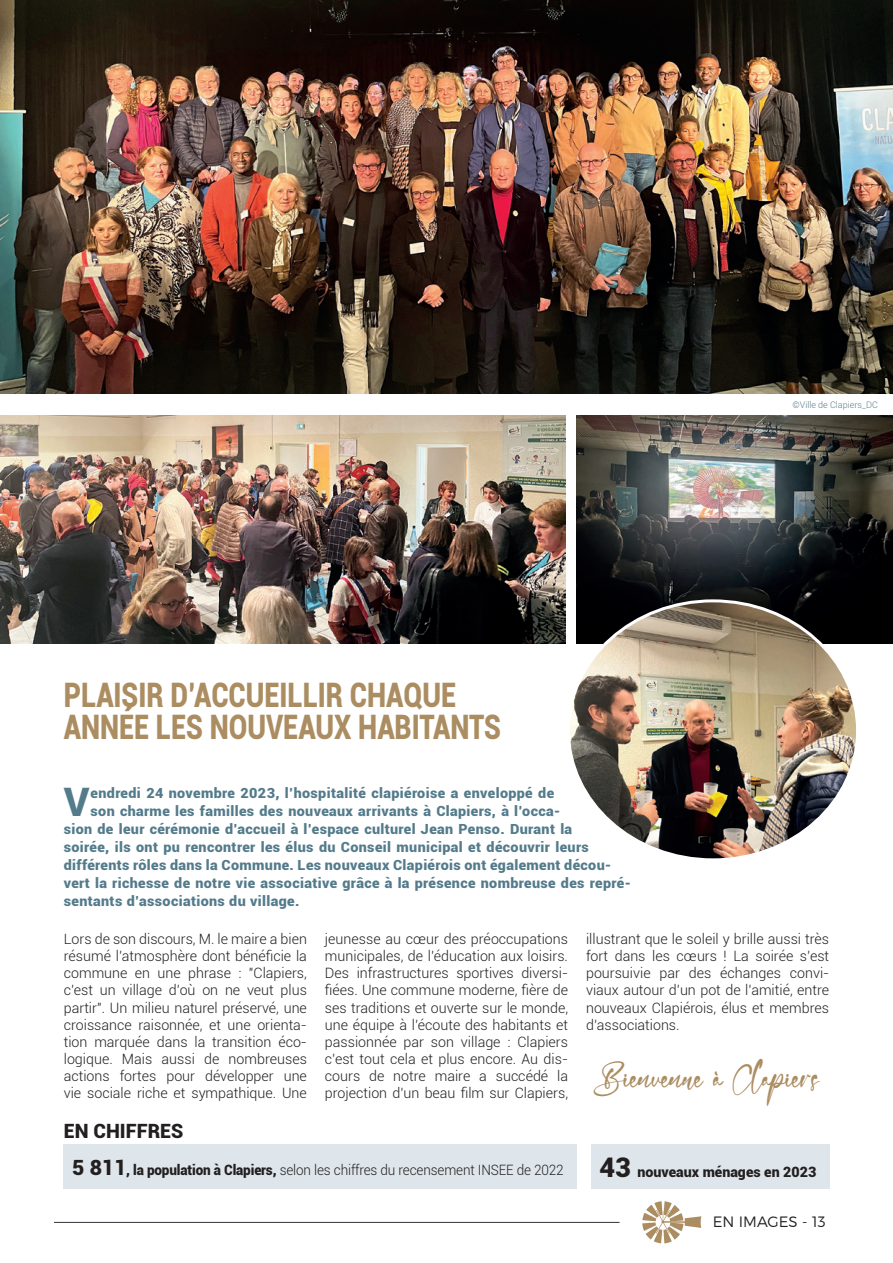
<style>
.page{position:relative;width:893px;height:1263px;background:#fff}
.page>*{position:absolute;margin:0;border:0;box-sizing:border-box;transform-origin:0 0}
.t1{font:900 39.3px "Roboto";color:#547b8b}
.t2{font:36px "Belovedays";color:#ab8d61}
.t3{font:900 33.75px/32.4px "Roboto";color:#ab8d61;scale:.8 1}
.t4{font:900 19.65px "Roboto";color:#231f20}
.t5{font:300 15px "Montserrat";color:#231f20}
.t6{font:300 14.25px/17.1px "Roboto";color:#231f20;text-align:justify}
.t7{font:300 14.25px "Roboto";color:#231f20;scale:.95 1}
.t8{font:900 14.25px "Roboto";color:#231f20}
.t9{font:900 13.95px "Roboto";letter-spacing:.025em;color:#547b8b}
.t10{font:300 9px "Roboto";color:#547b8b}
.s1{font-weight:900;font-size:21px}
.s2{font-weight:900}
.s3{font-size:27px}
</style>
<div class="page">
<svg style="left:642px;top:1201px;width:59px;height:42px"></svg>
<hr style="left:54px;top:1222px;width:566px;height:1px;background:#35313a">
<img style="left:0;top:0;width:893px;height:394px">
<img style="left:0;top:415px;width:566px;height:228px">
<img style="left:577px;top:415px;width:316px;height:228px">
<img style="left:571px;top:601px;width:286px;height:256px">
<div style="left:591px;top:1144px;width:238px;height:45px;background:#dee6eb"></div>
<div style="left:64px;top:1144px;width:513px;height:45px;background:#dee6eb"></div>
<p class="t3" style="left:64px;top:677px;width:548px">PLAISIR D’ACCUEILLIR CHAQUE<br>ANNÉE LES NOUVEAUX HABITANTS</p>
<p class="t1" style="left:64px;top:774px;width:27px">V</p>
<p class="t9" style="left:91px;top:783px;width:465px">endredi 24 novembre 2023, l’hospitalité clapiéroise a enveloppé de</p>
<p class="t9" style="left:91px;top:801px;width:471px">son charme les familles des nouveaux arrivants à Clapiers, à l’occa-</p>
<p class="t9" style="left:64px;top:819px;width:510px">sion de leur cérémonie d’accueil à l’espace culturel Jean Penso. Durant la</p>
<p class="t9" style="left:64px;top:837px;width:526px">soirée, ils ont pu rencontrer les élus du Conseil municipal et découvrir leurs</p>
<p class="t9" style="left:64px;top:855px;width:549px">différents rôles dans la Commune. Les nouveaux Clapiérois ont également décou-</p>
<p class="t9" style="left:64px;top:873px;width:568px">vert la richesse de notre vie associative grâce à la présence nombreuse des repré-</p>
<p class="t9" style="left:64px;top:891px;width:237px">sentants d’associations du village.</p>
<p class="t10" style="left:793px;top:398px;width:87px">©Ville de Clapiers_DC</p>
<p class="t6" style="left:64px;top:930px;width:245px">Lors de son discours, M. le maire a bien résumé l’atmosphère dont bénéficie la commune en une phrase : "Clapiers, c’est un village d’où on ne veut plus partir". Un milieu naturel préservé, une croissance raisonnée, et une orienta&shy;tion marquée dans la transition éco&shy;logique. Mais aussi de nombreuses actions fortes pour développer une vie sociale riche et sympathique. Une</p>
<p class="t6" style="left:325px;top:930px;width:245px">jeunesse au cœur des préoccupations municipales, de l’éducation aux loisirs.<br>Des infrastructures sportives diversi&shy;fiées. Une commune moderne, fière de ses traditions et ouverte sur le monde, une équipe à l’écoute des habitants et passionnée par son village : Clapiers c’est tout cela et plus encore. Au dis&shy;cours de notre maire a succédé la projection d’un beau film sur Clapiers,</p>
<p class="t6" style="left:586px;top:930px;width:245px">illustrant que le soleil y brille aussi très fort dans les cœurs ! La soirée s’est poursuivie par des échanges convi&shy;viaux autour d’un pot de l’amitié, entre nouveaux Clapiérois, élus et membres d’associations.</p>
<p class="t2" style="left:594px;top:1051px;width:228px">Bienvenue à Clapiers</p>
<p class="t4" style="left:64px;top:1117px;width:121px">EN CHIFFRES</p>
<p class="t7" style="left:72px;top:1160px;width:519px"><span class="s1">5 811</span><span class="s2">, la population à Clapiers,</span> selon les chiffres du recensement INSEE de 2022</p>
<p class="t8" style="left:600px;top:1162px;width:218px"><span class="s3">43</span> nouveaux ménages en 2023</p>
<p class="t5" style="left:713px;top:1210px;width:115px">EN IMAGES - 13</p>
</div>
